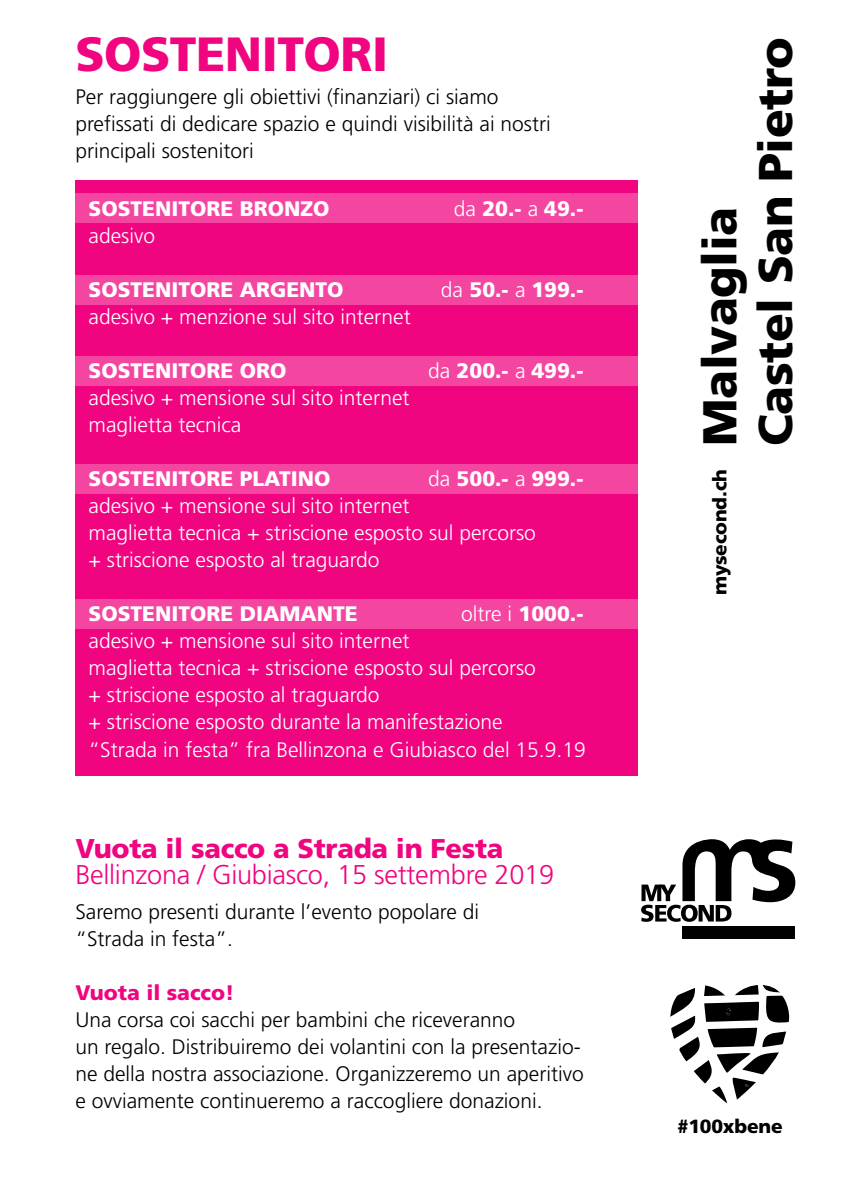
<style>
.page{position:relative;width:842px;height:1191px;background:#fff}
.page>*{position:absolute;margin:0;border:0;box-sizing:border-box;transform-origin:0 0}
.t1{font:900 48px "Frutiger LT";letter-spacing:-.01em;color:#f0047f}
.t2{font:900 47.4px/55.8px "Frutiger LT";letter-spacing:-.01em;color:#000}
.t3{font:300 27.2px "Frutiger LT";letter-spacing:-.01em;color:#f0047f}
.t4{font:900 27.2px "Frutiger LT";letter-spacing:-.01em;color:#f0047f}
.t5{font:300 21px/27px "Frutiger LT";color:#fff}
.t6{font:300 21px/27px "Frutiger LT";color:#000}
.t7{font:900 21px "Frutiger LT";color:#fff}
.t8{font:900 21px "Frutiger LT";color:#f0047f}
.t9{font:900 19px "Frutiger LT";letter-spacing:-.01em;color:#000}
.s1{font-weight:300}
.s2{font-weight:900}
</style>
<div class="page">
<svg style="left:641px;top:839px;width:154px;height:82px"></svg>
<div style="left:682px;top:926px;width:113px;height:12px;background:#000"></div>
<svg style="left:670px;top:985px;width:119px;height:118px"></svg>
<div style="left:75px;top:180px;width:563px;height:596px;background:#f0047f"></div>
<div style="left:75px;top:193px;width:563px;height:29px;background:#f446a1"></div>
<div style="left:75px;top:275px;width:563px;height:29px;background:#f446a1"></div>
<div style="left:75px;top:356px;width:563px;height:29px;background:#f446a1"></div>
<div style="left:75px;top:464px;width:563px;height:29px;background:#f446a1"></div>
<div style="left:75px;top:599px;width:563px;height:29px;background:#f446a1"></div>
<h1 class="t1" style="left:75px;top:25px;width:314px">SOSTENITORI</h1>
<p class="t6" style="left:75px;top:83px;width:477px">Per raggiungere gli obiettivi (finanziari) ci siamo prefissati di dedicare spazio e quindi visibilità ai nostri principali sostenitori</p>
<p class="t7" style="left:89px;top:196px;width:242px">SOSTENITORE BRONZO</p>
<p class="t7" style="left:454px;top:196px;width:131px"><span class="s1">da</span> 20.- <span class="s1">a</span> 49.-</p>
<p class="t5" style="left:89px;top:223px;width:68px">adesivo</p>
<p class="t7" style="left:89px;top:277px;width:257px">SOSTENITORE ARGENTO</p>
<p class="t7" style="left:441px;top:277px;width:144px"><span class="s1">da</span> 50.- <span class="s1">a</span> 199.-</p>
<p class="t5" style="left:89px;top:304px;width:324px">adesivo + menzione sul sito internet</p>
<p class="t7" style="left:89px;top:358px;width:199px">SOSTENITORE ORO</p>
<p class="t7" style="left:428px;top:358px;width:157px"><span class="s1">da</span> 200.- <span class="s1">a</span> 499.-</p>
<p class="t5" style="left:89px;top:385px;width:323px">adesivo + mensione sul sito internet maglietta tecnica</p>
<p class="t7" style="left:89px;top:466px;width:243px">SOSTENITORE PLATINO</p>
<p class="t7" style="left:428px;top:466px;width:157px"><span class="s1">da</span> 500.- <span class="s1">a</span> 999.-</p>
<p class="t5" style="left:89px;top:493px;width:449px">adesivo + mensione sul sito internet<br>maglietta tecnica + striscione esposto sul percorso + striscione esposto al traguardo</p>
<p class="t7" style="left:89px;top:601px;width:271px">SOSTENITORE DIAMANTE</p>
<p class="t5" style="left:461px;top:601px;width:124px">oltre i <span class="s2">1000.-</span></p>
<p class="t5" style="left:89px;top:628px;width:499px">adesivo + mensione sul sito internet<br>maglietta tecnica + striscione esposto sul percorso<br>+ striscione esposto al traguardo<br>+ striscione esposto durante la manifestazione<br>“Strada in festa” fra Bellinzona e Giubiasco del 15.9.19</p>
<p class="t4" style="left:75px;top:831px;width:429px">Vuota il sacco a Strada in Festa</p>
<p class="t3" style="left:75px;top:859px;width:480px">Bellinzona / Giubiasco, 15 settembre 2019</p>
<p class="t6" style="left:75px;top:898px;width:405px">Saremo presenti durante l’evento popolare di “Strada in festa”.</p>
<p class="t8" style="left:75px;top:980px;width:161px">Vuota il sacco!</p>
<p class="t6" style="left:75px;top:1006px;width:510px">Una corsa coi sacchi per bambini che riceveranno<br>un regalo. Distribuiremo dei volantini con la presentazio&shy;ne della nostra associazione. Organizzeremo un aperitivo e ovviamente continueremo a raccogliere donazioni.</p>
<h2 class="t2" style="left:692px;top:446px;width:410px;rotate:-90deg">Malvaglia<br>Castel San Pietro</h2>
<p class="t9" style="left:708px;top:595px;width:128px;rotate:-90deg">mysecond.ch</p>
<p class="t9" style="left:677px;top:1114px;width:107px">#100xbene</p>
</div>
